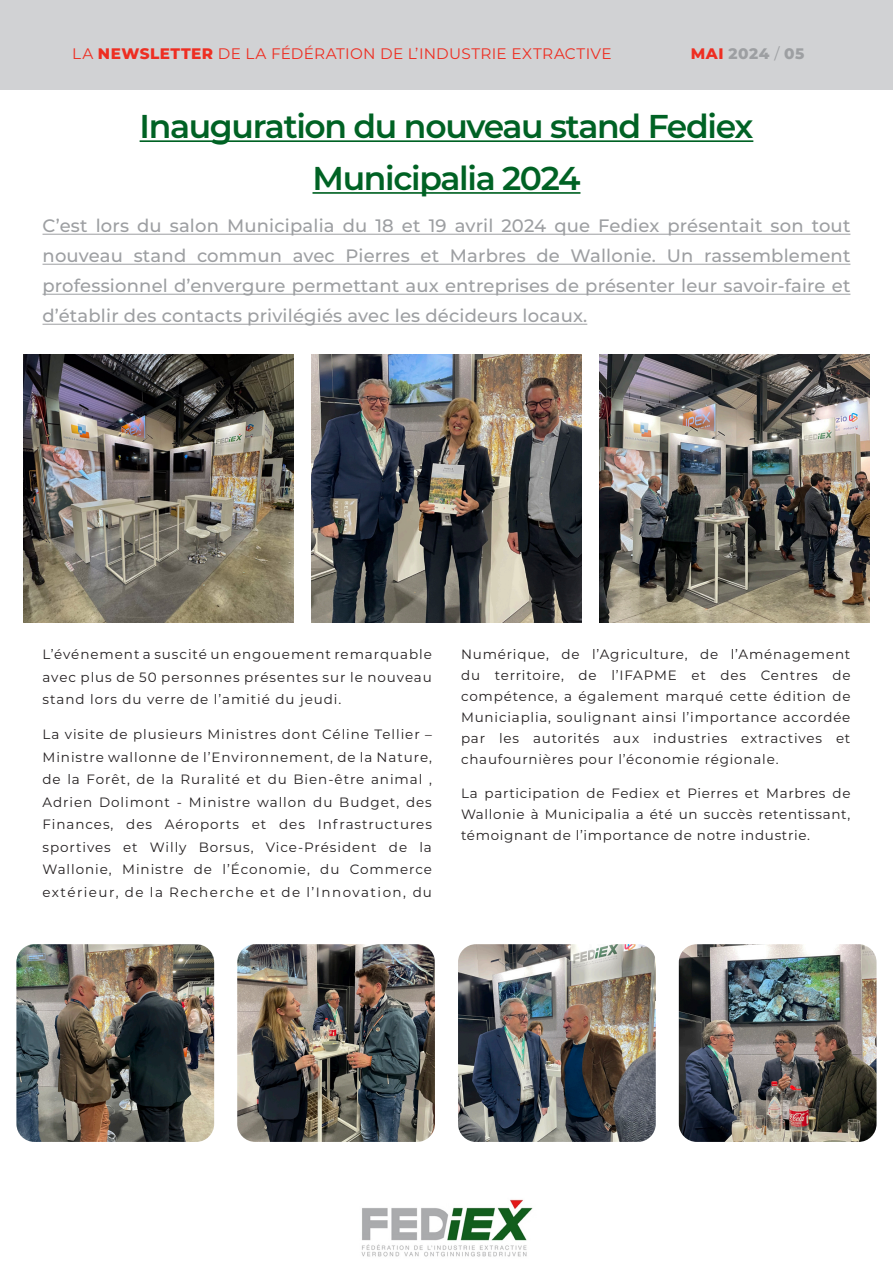
<style>
.page{position:relative;width:893px;height:1263px;background:#fff}
.page>*{position:absolute;margin:0;border:0;box-sizing:border-box;transform-origin:0 0}
.Body_Quad{font:600 33px "Montserrat";letter-spacing:-.04em;color:#006224}
.Body_Quad-2{font:500 18px/30px "Montserrat";letter-spacing:.01em;color:#9d9fa2;text-align:justify}
.t1{font:15.3px "Montserrat";letter-spacing:.02em;color:#ee2e22}
.t2{font:800 15.3px "Montserrat";letter-spacing:.035em;color:#9d9fa2}
.Body_Quad-3{font:13.5px/22.5px "Montserrat";letter-spacing:.06em;color:#231f20;text-align:justify}
.s1{font-weight:800}
.s2{color:#ee2e22}
.s3{font-weight:400}
</style>
<div class="page">
<div style="left:0;top:0;width:893px;height:89px;background:#d1d2d4"></div>
<hr style="left:140px;top:140px;width:613px;height:2px;background:#006224">
<hr style="left:312px;top:192px;width:268px;height:2px;background:#006224">
<hr style="left:43px;top:234px;width:807px;height:1px;background:#9d9fa2">
<hr style="left:43px;top:264px;width:807px;height:1px;background:#9d9fa2">
<hr style="left:43px;top:294px;width:807px;height:1px;background:#9d9fa2">
<hr style="left:43px;top:324px;width:544px;height:1px;background:#9d9fa2">
<img style="left:361px;top:1199px;width:172px;height:58px">
<img style="left:23px;top:355px;width:270px;height:268px">
<img style="left:311px;top:355px;width:270px;height:268px">
<img style="left:600px;top:355px;width:270px;height:268px">
<img style="left:16px;top:944px;width:198px;height:198px">
<img style="left:237px;top:944px;width:198px;height:198px">
<img style="left:458px;top:944px;width:198px;height:198px">
<img style="left:679px;top:944px;width:197px;height:198px">
<p class="t1" style="left:72px;top:43px;width:541px">LA <span class="s1">NEWSLETTER</span> DE LA FÉDÉRATION DE L’INDUSTRIE EXTRACTIVE</p>
<p class="t2" style="left:691px;top:43px;width:115px"><span class="s2">MAI</span> 2024 <span class="s3">/</span> 05</p>
<p class="Body_Quad" style="left:140px;top:103px;width:615px">Inauguration du nouveau stand Fediex</p>
<p class="Body_Quad" style="left:312px;top:155px;width:269px">Municipalia 2024</p>
<p class="Body_Quad-2" style="left:43px;top:210px;width:809px">C’est lors du salon Municipalia du 18 et 19 avril 2024 que Fediex présentait son tout nouveau stand commun avec Pierres et Marbres de Wallonie. Un rassemblement professionnel d’envergure permettant aux entreprises de présenter leur savoir-faire et d’établir des contacts privilégiés avec les décideurs locaux.</p>
<p class="Body_Quad-3" style="left:43px;top:642px;width:391px">L’événement a suscité un engouement remarquable avec plus de 50 personnes présentes sur le nouveau stand lors du verre de l’amitié du jeudi.</p>
<p class="Body_Quad-3" style="left:43px;top:723px;width:391px">La visite de plusieurs Ministres dont Céline Tellier – Ministre wallonne de l’Environnement, de la Nature, de la Forêt, de la Ruralité et du Bien-être animal , Adrien Dolimont - Ministre wallon du Budget, des Finances, des Aéroports et des Infrastructures sportives et Willy Borsus, Vice-Président de la Wallonie, Ministre de l’Économie, du Commerce extérieur, de la Recherche et de l’Innovation, du</p>
<p class="Body_Quad-3" style="left:461px;top:643px;width:391px;line-height:21px">Numérique, de l’Agriculture, de l’Aménagement du territoire, de l’IFAPME et des Centres de compétence, a également marqué cette édition de Municiaplia, soulignant ainsi l’importance accordée par les autorités aux industries extractives et chaufournières pour l’économie régionale.</p>
<p class="Body_Quad-3" style="left:461px;top:782px;width:391px;line-height:21px">La participation de Fediex et Pierres et Marbres de Wallonie à Municipalia a été un succès retentissant, témoignant de l’importance de notre industrie.</p>
</div>
